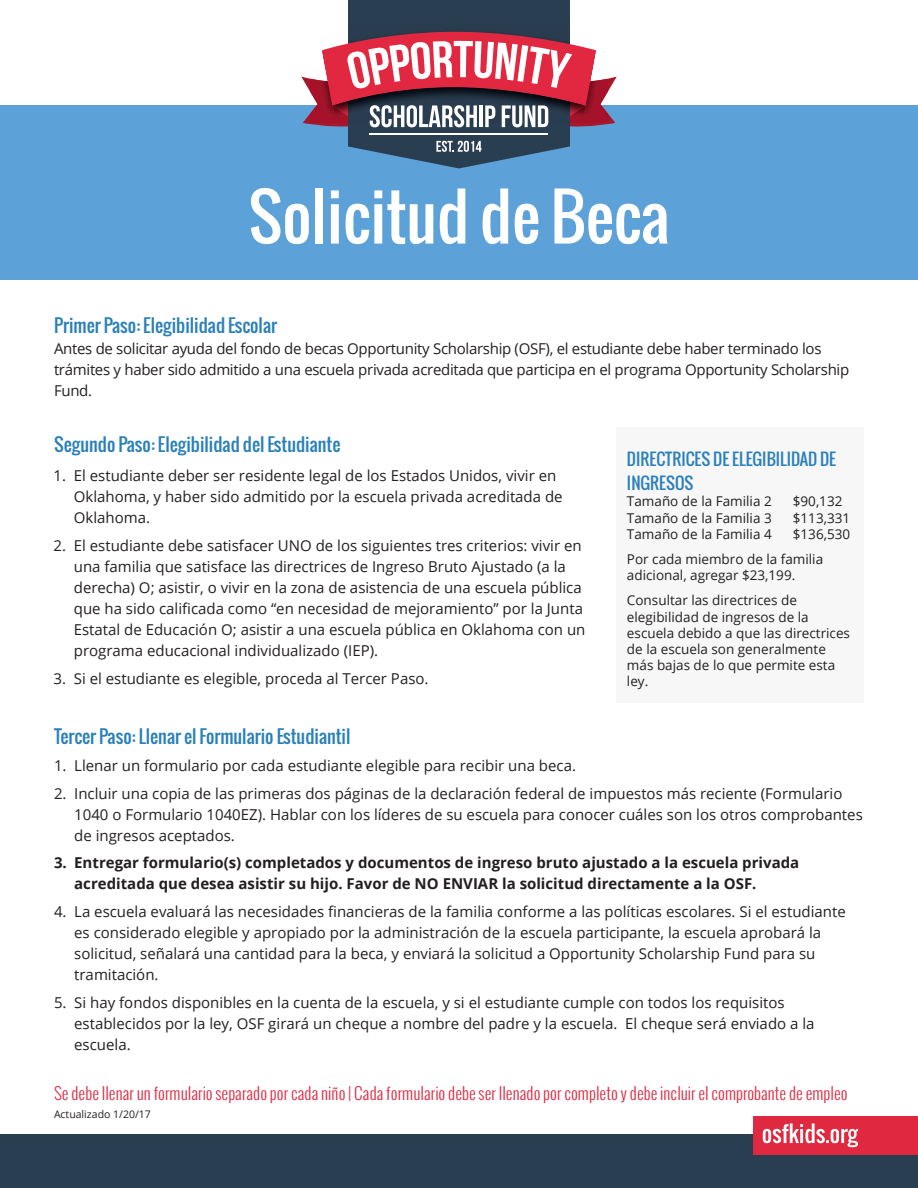
<style>
.page{position:relative;width:918px;height:1188px;background:#fff}
.page>*{position:absolute;margin:0;border:0;box-sizing:border-box;transform-origin:0 0}
.Headline{font:63px "Oswald";color:#fff}
.Body_Copy{font:18px "Oswald";color:#2a80ba}
.t1{font:300 16.5px "Oswald";color:#e02940}
.t2{font:16.5px/24.8px "Oswald";color:#2a80ba}
.Body_Copy-2{font:15px/21px "Open Sans";color:#231f20}
.Body_Copy-3{font:15px/21px "Open Sans";letter-spacing:-.02em;color:#231f20}
.t3{font:700 15px/21px "Open Sans";color:#231f20}
.t4{font:13.5px/16.2px "Open Sans";color:#231f20}
.Body_Copy-4{font:10.5px "Open Sans";color:#231f20}
</style>
<div class="page">
<div style="left:616px;top:428px;width:248px;height:275px;background:#f7f7f8"></div>
<div style="left:0;top:105px;width:918px;height:175px;background:#5ca2d8"></div>
<div style="left:0;top:1134px;width:918px;height:54px;background:#293e50"></div>
<div style="left:753px;top:1116px;width:165px;height:39px;background:#e02940"></div>
<svg style="left:763px;top:1123px;width:95px;height:24px"></svg>
<svg style="left:301px;top:0;width:316px;height:168px"></svg>
<p class="Headline" style="left:248px;top:169px;width:423px">Solicitud de Beca</p>
<p class="Body_Copy" style="left:54px;top:311px;width:225px">Primer Paso: Elegibilidad Escolar</p>
<p class="Body_Copy-3" style="left:54px;top:337px;width:797px">Antes de solicitar ayuda del fondo de becas Opportunity Scholarship (OSF), el estudiante debe haber terminado los trámites y haber sido admitido a una escuela privada acreditada que participa en el programa Opportunity Scholarship<br>Fund.</p>
<p class="Body_Copy" style="left:54px;top:431px;width:288px">Segundo Paso: Elegibilidad del Estudiante</p>
<p class="Body_Copy-2" style="left:74px;top:465px;width:490px;text-indent:-20px">1. El estudiante deber ser residente legal de los Estados Unidos, vivir en<br>Oklahoma, y haber sido admitido por la escuela privada acreditada de<br>Oklahoma.</p>
<p class="Body_Copy-2" style="left:74px;top:535px;width:513px;text-indent:-20px">2. El estudiante debe satisfacer UNO de los siguientes tres criterios: vivir en una familia que satisface las directrices de Ingreso Bruto Ajustado (a la derecha) O; asistir, o vivir en la zona de asistencia de una escuela pública que ha sido calificada como “en necesidad de mejoramiento” por la Junta Estatal de Educación O; asistir a una escuela pública en Oklahoma con un programa educacional individualizado (IEP).</p>
<p class="Body_Copy-2" style="left:54px;top:667px;width:376px">3. Si el estudiante es elegible, proceda al Tercer Paso.</p>
<p class="t2" style="left:627px;top:446px;width:211px">DIRECTRICES DE ELEGIBILIDAD DE<br>INGRESOS</p>
<p class="t4" style="left:627px;top:493px;width:146px">Tamaño de la Familia 2</p>
<p class="t4" style="left:793px;top:493px;width:51px">$90,132</p>
<p class="t4" style="left:627px;top:509px;width:146px">Tamaño de la Familia 3</p>
<p class="t4" style="left:793px;top:509px;width:59px">$113,331</p>
<p class="t4" style="left:627px;top:526px;width:146px">Tamaño de la Familia 4</p>
<p class="t4" style="left:793px;top:526px;width:59px">$136,530</p>
<p class="t4" style="left:627px;top:551px;width:198px">Por cada miembro de la familia adicional, agregar $23,199.</p>
<p class="t4" style="left:627px;top:592px;width:225px">Consultar las directrices de elegibilidad de ingresos de la escuela debido a que las directrices de la escuela son generalmente más bajas de lo que permite esta ley.</p>
<p class="Body_Copy" style="left:54px;top:723px;width:298px">Tercer Paso: Llenar el Formulario Estudiantil</p>
<p class="Body_Copy-2" style="left:54px;top:755px;width:524px">1. Llenar un formulario por cada estudiante elegible para recibir una beca.</p>
<p class="Body_Copy-2" style="left:74px;top:782px;width:790px;text-indent:-20px">2. Incluir una copia de las primeras dos páginas de la declaración federal de impuestos más reciente (Formulario<br>1040 o Formulario 1040EZ). Hablar con los líderes de su escuela para conocer cuáles son los otros comprobantes de ingresos aceptados.</p>
<p class="t3" style="left:74px;top:852px;width:727px;text-indent:-20px">3. Entregar formulario(s) completados y documentos de ingreso bruto ajustado a la escuela privada acreditada que desea asistir su hijo. Favor de NO ENVIAR la solicitud directamente a la OSF.</p>
<p class="Body_Copy-2" style="left:74px;top:901px;width:773px;text-indent:-20px">4. La escuela evaluará las necesidades financieras de la familia conforme a las políticas escolares. Si el estudiante es considerado elegible y apropiado por la administración de la escuela participante, la escuela aprobará la solicitud, señalará una cantidad para la beca, y enviará la solicitud a Opportunity Scholarship Fund para su tramitación.</p>
<p class="Body_Copy-2" style="left:74px;top:992px;width:742px;text-indent:-20px">5. Si hay fondos disponibles en la cuenta de la escuela, y si el estudiante cumple con todos los requisitos establecidos por la ley, OSF girará un cheque a nombre del padre y la escuela. El cheque será enviado a la escuela.</p>
<p class="t1" style="left:54px;top:1082px;width:795px">Se debe llenar un formulario separado por cada niño | Cada formulario debe ser llenado por completo y debe incluir el comprobante de empleo</p>
<p class="Body_Copy-4" style="left:54px;top:1107px;width:98px">Actualizado 1/20/17</p>
</div>
